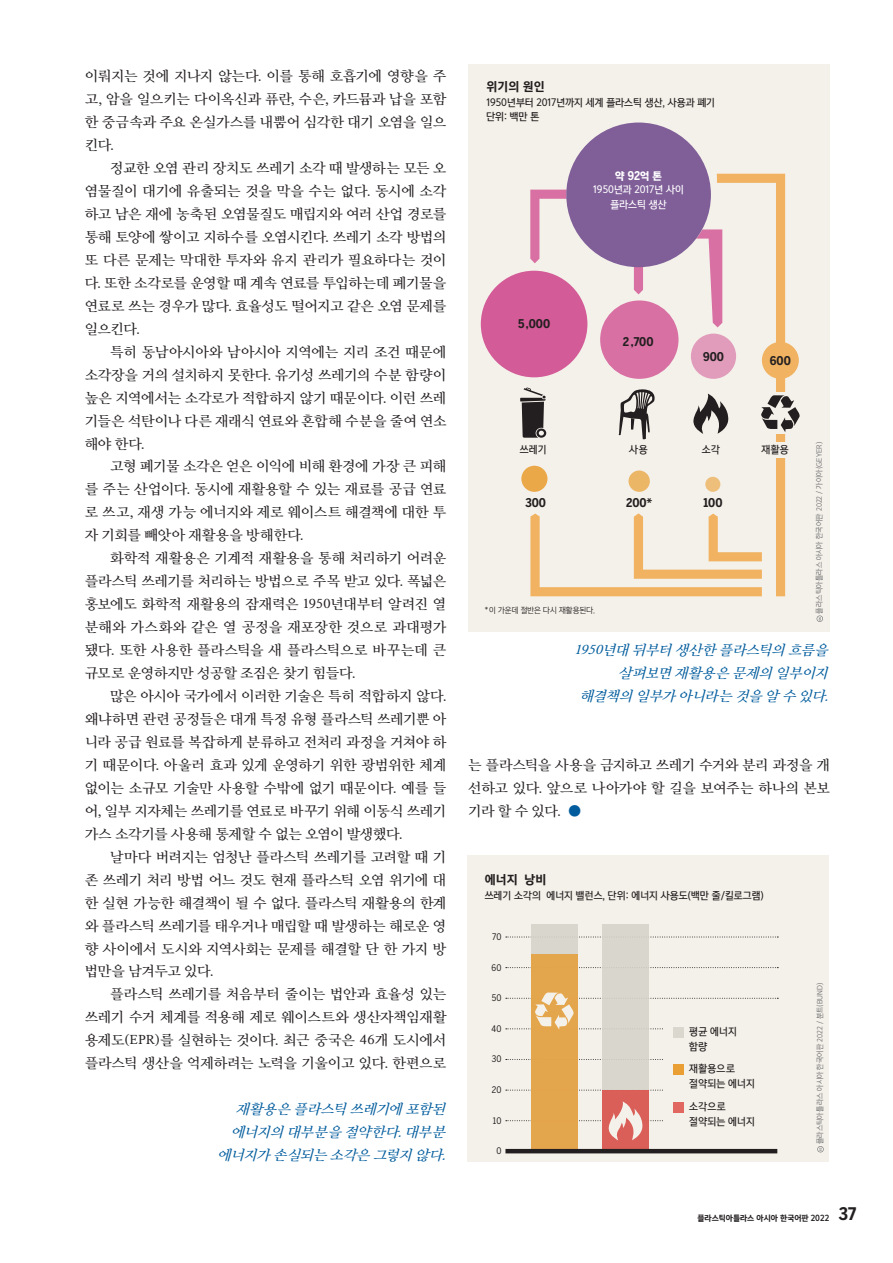
<style>
.page{position:relative;width:893px;height:1263px;background:#fff}
.page>*{position:absolute;margin:0;border:0;box-sizing:border-box;transform-origin:0 0}
.t1{font:700 condensed 17.25px "Benton Sans";color:#231f20}
.본문{font:13.5px/23px "Yoon Myungjo Pro 740";letter-spacing:-.005em;color:#231f20;text-align:justify}
.본문-이탤릭-리드{font:italic 13.5px "Yoon Myungjo Pro 740";color:#015c9d}
.A_graphic_text{font:700 condensed 12px "Benton Sans";color:#231f20}
.제목-캡션{font:11.55px "Yoon Gothic Pro 780";color:#231f20;scale:.95 1}
.제목-설명-캡션{font:9.75px "Yoon Gothic Pro 760";color:#231f20;scale:.95 1}
.기본-캡션-검정{font:9.75px "Yoon Gothic Pro 760";letter-spacing:.02em;color:#231f20;scale:.95 1}
.기본-캡션{font:9.75px "Yoon Gothic Pro 760";color:#fff;scale:.95 1}
.기본-캡션-2{font:9.75px "Yoon Gothic Pro 790";color:#fff;scale:.95 1}
.A_graphic_y-coordina{font:condensed 9px "Benton Sans";color:#231f20}
.표시-5_2pt{font:7.8px "Yoon Gothic Pro 740";color:#231f20;scale:.95 1}
.t2{font:7.5px "Yoon Gothic Pro 780";color:#231f20;scale:.95 1}
.발췌-캡션{font:7.2px "Yoon Gothic Pro 740";letter-spacing:.015em;color:#636366;scale:.95 1}
.s1{font-family:"Benton Sans";font-weight:700;font-stretch:condensed;font-size:12px}
.s2{color:#015c9d}
</style>
<div class="page">
<div style="left:468px;top:856px;width:361px;height:306px;background:#f4f1ea"></div>
<svg style="left:506px;top:937px;width:272px;height:1px"></svg>
<svg style="left:506px;top:967px;width:272px;height:1px"></svg>
<svg style="left:506px;top:1059px;width:157px;height:1px"></svg>
<svg style="left:506px;top:1090px;width:157px;height:1px"></svg>
<div style="left:673px;top:1027px;width:11px;height:10px;background:#d6d3cb"></div>
<div style="left:673px;top:1064px;width:11px;height:11px;background:#ea9f35"></div>
<div style="left:602px;top:924px;width:47px;height:225px;background:#d6d3cb"></div>
<div style="left:602px;top:1090px;width:47px;height:59px;background:#d95f58"></div>
<svg style="left:506px;top:1101px;width:178px;height:39px"></svg>
<div style="left:531px;top:924px;width:46px;height:225px;background:#d6d3cb"></div>
<div style="left:531px;top:954px;width:46px;height:195px;background:#e4a64c"></div>
<svg style="left:506px;top:992px;width:272px;height:37px"></svg>
<hr style="left:505px;top:1149px;width:272px;height:4px;background:#231f20">
<div style="left:469px;top:64px;width:361px;height:567px;background:#f4f1ea"></div>
<svg style="left:520px;top:174px;width:280px;height:422px"></svg>
<div style="left:566px;top:123px;width:145px;height:144px;background:#805f99;border-radius:72px"></div>
<div style="left:481px;top:271px;width:106px;height:106px;background:#d35b97;border-radius:50%"></div>
<div style="left:600px;top:300px;width:78px;height:79px;background:#d870a3;border-radius:50%"></div>
<div style="left:691px;top:334px;width:45px;height:45px;background:#e19cbb;border-radius:50%"></div>
<div style="left:762px;top:342px;width:37px;height:37px;background:#f1b261;border-radius:50%"></div>
<div style="left:521px;top:466px;width:26px;height:26px;background:#eba849;border-radius:50%"></div>
<svg style="left:628px;top:470px;width:22px;height:22px"></svg>
<div style="left:705px;top:477px;width:15px;height:15px;background:#edbf7b;border-radius:50%"></div>
<svg style="left:817px;top:1146px;width:7px;height:6px"></svg>
<svg style="left:817px;top:615px;width:6px;height:7px"></svg>
<p class="본문" style="left:85px;top:64px;width:363px">이뤄지는 것에 지나지 않는다. 이를 통해 호흡기에 영향을 주 고, 암을 일으키는 다이옥신과 퓨란, 수은, 카드뮴과 납을 포함 한 중금속과 주요 온실가스를 내뿜어 심각한 대기 오염을 일으 킨다.</p>
<p class="본문" style="left:85px;top:156px;width:363px;text-indent:26px">정교한 오염 관리 장치도 쓰레기 소각 때 발생하는 모든 오 염물질이 대기에 유출되는 것을 막을 수는 없다. 동시에 소각 하고 남은 재에 농축된 오염물질도 매립지와 여러 산업 경로를 통해 토양에 쌓이고 지하수를 오염시킨다. 쓰레기 소각 방법의 또 다른 문제는 막대한 투자와 유지 관리가 필요하다는 것이 다. 또한 소각로를 운영할 때 계속 연료를 투입하는데 폐기물을 연료로 쓰는 경우가 많다. 효율성도 떨어지고 같은 오염 문제를 일으킨다.</p>
<p class="본문" style="left:85px;top:340px;width:363px;text-indent:26px">특히 동남아시아와 남아시아 지역에는 지리 조건 때문에 소각장을 거의 설치하지 못한다. 유기성 쓰레기의 수분 함량이 높은 지역에서는 소각로가 적합하지 않기 때문이다. 이런 쓰레 기들은 석탄이나 다른 재래식 연료와 혼합해 수분을 줄여 연소 해야 한다.</p>
<p class="본문" style="left:85px;top:455px;width:363px;text-indent:26px">고형 폐기물 소각은 얻은 이익에 비해 환경에 가장 큰 피해 를 주는 산업이다. 동시에 재활용할 수 있는 재료를 공급 연료 로 쓰고, 재생 가능 에너지와 제로 웨이스트 해결책에 대한 투 자 기회를 빼앗아 재활용을 방해한다.</p>
<p class="본문" style="left:85px;top:546px;width:363px;text-indent:26px">화학적 재활용은 기계적 재활용을 통해 처리하기 어려운 플라스틱 쓰레기를 처리하는 방법으로 주목 받고 있다. 폭넓은 홍보에도 화학적 재활용의 잠재력은 1950년대부터 알려진 열 분해와 가스화와 같은 열 공정을 재포장한 것으로 과대평가 됐다. 또한 사용한 플라스틱을 새 플라스틱으로 바꾸는데 큰 규모로 운영하지만 성공할 조짐은 찾기 힘들다.</p>
<p class="본문" style="left:85px;top:684px;width:363px;text-indent:26px">많은 아시아 국가에서 이러한 기술은 특히 적합하지 않다. 왜냐하면 관련 공정들은 대개 특정 유형 플라스틱 쓰레기뿐 아 니라 공급 원료를 복잡하게 분류하고 전처리 과정을 거쳐야 하 기 때문이다. 아울러 효과 있게 운영하기 위한 광범위한 체계 없이는 소규모 기술만 사용할 수밖에 없기 때문이다. 예를 들 어, 일부 지자체는 쓰레기를 연료로 바꾸기 위해 이동식 쓰레기 가스 소각기를 사용해 통제할 수 없는 오염이 발생했다.</p>
<p class="본문" style="left:85px;top:845px;width:363px;text-indent:26px">날마다 버려지는 엄청난 플라스틱 쓰레기를 고려할 때 기 존 쓰레기 처리 방법 어느 것도 현재 플라스틱 오염 위기에 대 한 실현 가능한 해결책이 될 수 없다. 플라스틱 재활용의 한계 와 플라스틱 쓰레기를 태우거나 매립할 때 발생하는 해로운 영 향 사이에서 도시와 지역사회는 문제를 해결할 단 한 가지 방 법만을 남겨두고 있다.</p>
<p class="본문" style="left:85px;top:982px;width:363px;text-indent:26px">플라스틱 쓰레기를 처음부터 줄이는 법안과 효율성 있는 쓰레기 수거 체계를 적용해 제로 웨이스트와 생산자책임재활 용제도(EPR)를 실현하는 것이다. 최근 중국은 46개 도시에서 플라스틱 생산을 억제하려는 노력을 기울이고 있다. 한편으로</p>
<p class="본문-이탤릭-리드" style="left:236px;top:1100px;width:215px">재활용은 플라스틱 쓰레기에 포함된</p>
<p class="본문-이탤릭-리드" style="left:231px;top:1123px;width:220px">에너지의 대부분을 절약한다.대부분</p>
<p class="본문-이탤릭-리드" style="left:218px;top:1146px;width:233px">에너지가 손실되는 소각은 그렇지 않다.</p>
<p class="제목-캡션" style="left:486px;top:77px;width:63px">위기의 원인</p>
<p class="제목-설명-캡션" style="left:486px;top:95px;width:242px">1950년부터 2017년까지 세계 플라스틱 생산, 사용과 폐기</p>
<p class="제목-설명-캡션" style="left:486px;top:110px;width:57px">단위: 백만 톤</p>
<p class="기본-캡션-2" style="left:615px;top:168px;width:51px">약 <span class="s1">92</span>억 톤</p>
<p class="기본-캡션" style="left:593px;top:183px;width:97px">1950년과 2017년 사이</p>
<p class="기본-캡션" style="left:610px;top:198px;width:61px">플라스틱 생산</p>
<p class="A_graphic_text" style="left:518px;top:317px;width:34px">5,000</p>
<p class="A_graphic_text" style="left:623px;top:334px;width:32px">2,700</p>
<p class="A_graphic_text" style="left:703px;top:349px;width:22px">900</p>
<p class="A_graphic_text" style="left:770px;top:354px;width:22px">600</p>
<p class="기본-캡션-검정" style="left:520px;top:443px;width:30px">쓰레기</p>
<p class="기본-캡션-검정" style="left:629px;top:443px;width:21px">사용</p>
<p class="기본-캡션-검정" style="left:702px;top:443px;width:21px">소각</p>
<p class="기본-캡션-검정" style="left:762px;top:443px;width:30px">재활용</p>
<p class="A_graphic_text" style="left:525px;top:496px;width:22px">300</p>
<p class="A_graphic_text" style="left:626px;top:496px;width:28px">200*</p>
<p class="A_graphic_text" style="left:703px;top:496px;width:21px">100</p>
<p class="표시-5_2pt" style="left:485px;top:605px;width:118px">*이 가운데 절반은 다시 재활용된다.</p>
<p class="발췌-캡션" style="left:815px;top:613px;width:182px;rotate:-90deg">플라스틱아틀라스 아시아 한국어판 2022 / 가이아(GEYER)</p>
<p class="본문-이탤릭-리드" style="left:576px;top:641px;width:258px">1950년대 뒤부터 생산한 플라스틱의 흐름을</p>
<p class="본문-이탤릭-리드" style="left:619px;top:664px;width:215px">살펴보면 재활용은 문제의 일부이지</p>
<p class="본문-이탤릭-리드" style="left:580px;top:687px;width:254px">해결책의 일부가 아니라는 것을 알 수 있다.</p>
<p class="본문" style="left:469px;top:753px;width:363px">는 플라스틱을 사용을 금지하고 쓰레기 수거와 분리 과정을 개 선하고 있다. 앞으로 나아가야 할 길을 보여주는 하나의 본보 기라 할 수 있다. <span class="s2">●</span></p>
<p class="제목-캡션" style="left:485px;top:871px;width:66px">에너지 낭비</p>
<p class="제목-설명-캡션" style="left:485px;top:889px;width:296px">쓰레기 소각의 에너지 밸런스, 단위: 에너지 사용도(백만 줄/킬로그램)</p>
<p class="A_graphic_y-coordina" style="left:492px;top:931px;width:11px">70</p>
<p class="A_graphic_y-coordina" style="left:492px;top:962px;width:11px">60</p>
<p class="A_graphic_y-coordina" style="left:492px;top:993px;width:11px">50</p>
<p class="A_graphic_y-coordina" style="left:492px;top:1023px;width:11px">40</p>
<p class="A_graphic_y-coordina" style="left:492px;top:1054px;width:11px">30</p>
<p class="A_graphic_y-coordina" style="left:492px;top:1084px;width:11px">20</p>
<p class="A_graphic_y-coordina" style="left:493px;top:1115px;width:10px">10</p>
<p class="A_graphic_y-coordina" style="left:496px;top:1146px;width:7px">0</p>
<p class="기본-캡션-검정" style="left:689px;top:1024px;width:52px">평균 에너지</p>
<p class="기본-캡션-검정" style="left:689px;top:1039px;width:21px">함량</p>
<p class="기본-캡션-검정" style="left:689px;top:1062px;width:50px">재활용으로</p>
<p class="기본-캡션-검정" style="left:689px;top:1077px;width:71px">절약되는 에너지</p>
<p class="기본-캡션-검정" style="left:689px;top:1100px;width:40px">소각으로</p>
<p class="기본-캡션-검정" style="left:689px;top:1115px;width:71px">절약되는 에너지</p>
<p class="발췌-캡션" style="left:815px;top:1144px;width:172px;rotate:-90deg">플라스틱아틀라스 아시아 한국어판 2022 / 분트(BUND)</p>
<p class="t2" style="left:697px;top:1212px;width:140px">플라스틱아틀라스 아시아 한국어판 2022</p>
<p class="t1" style="left:839px;top:1204px;width:19px">37</p>
</div>
